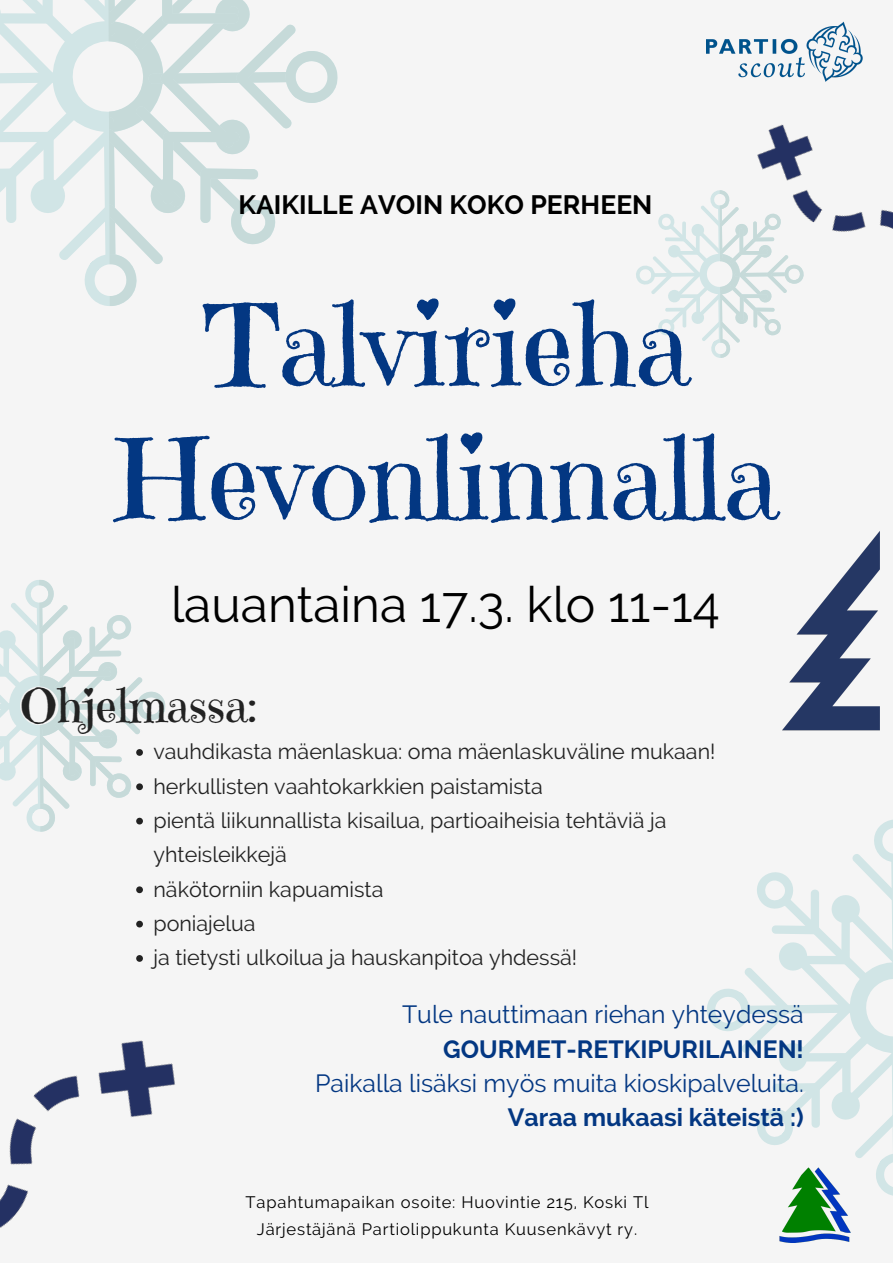
<style>
.page{position:relative;width:893px;height:1263px;background:#f5f5f5}
.page>*{position:absolute;margin:0;border:0;box-sizing:border-box;transform-origin:0 0}
.t1{font:112.57px/133.9px "Emilys Candy";color:#033782;text-align:center}
.t2{font:49.65px "Raleway";color:#000}
.t3{font:46.35px "Emilys Candy";color:#222}
.t4{font:700 26.47px "Raleway";color:#000}
.t5{font:24.83px "Raleway";color:#033782}
.t6{font:700 24.83px "Raleway";color:#033782}
.t7{font:21.52px/34.3px "Raleway";color:#222}
.t8{font:16.58px/27px "Raleway";letter-spacing:.05em;color:#000;text-align:center}
</style>
<div class="page">
<svg style="left:0;top:0;width:338px;height:306px"></svg>
<svg style="left:636px;top:190px;width:168px;height:168px"></svg>
<svg style="left:707px;top:819px;width:186px;height:377px"></svg>
<svg style="left:0;top:580px;width:165px;height:252px"></svg>
<svg style="left:136px;top:886px;width:7px;height:7px"></svg>
<svg style="left:136px;top:921px;width:7px;height:6px"></svg>
<svg style="left:136px;top:955px;width:7px;height:7px"></svg>
<img style="left:707px;top:21px;width:156px;height:61px">
<img style="left:778px;top:1167px;width:75px;height:76px">
<img style="left:782px;top:531px;width:98px;height:200px">
<img style="left:0;top:1040px;width:175px;height:188px">
<img style="left:722px;top:124px;width:171px;height:147px">
<p class="t4" style="left:238px;top:190px;width:416px">KAIKILLE AVOIN KOKO PERHEEN</p>
<h1 class="t1" style="left:116px;top:279px;width:664px">Talvirieha<br>Hevonlinnalla</h1>
<h2 class="t2" style="left:171px;top:576px;width:550px">lauantaina 17.3. klo 11-14</h2>
<h3 class="t3" style="left:20px;top:676px;width:238px">Ohjelmassa:</h3>
<p class="t7" style="left:153px;top:734px;width:563px">vauhdikasta mäenlaskua: oma mäenlaskuväline mukaan! herkullisten vaahtokarkkien paistamista<br>pientä liikunnallista kisailua, partioaiheisia tehtäviä ja yhteisleikkejä<br>näkötorniin kapuamista<br>poniajelua<br>ja tietysti ulkoilua ja hauskanpitoa yhdessä!</p>
<p class="t5" style="left:402px;top:1000px;width:403px">Tule nauttimaan riehan yhteydessä</p>
<p class="t6" style="left:443px;top:1034px;width:362px">GOURMET-RETKIPURILAINEN!</p>
<p class="t5" style="left:315px;top:1068px;width:490px">Paikalla lisäksi myös muita kioskipalveluita.</p>
<p class="t6" style="left:508px;top:1103px;width:297px">Varaa mukaasi käteistä :)</p>
<p class="t8" style="left:246px;top:1189px;width:404px">Tapahtumapaikan osoite: Huovintie 215, Koski Tl<br>Järjestäjänä Partiolippukunta Kuusenkävyt ry.</p>
</div>
